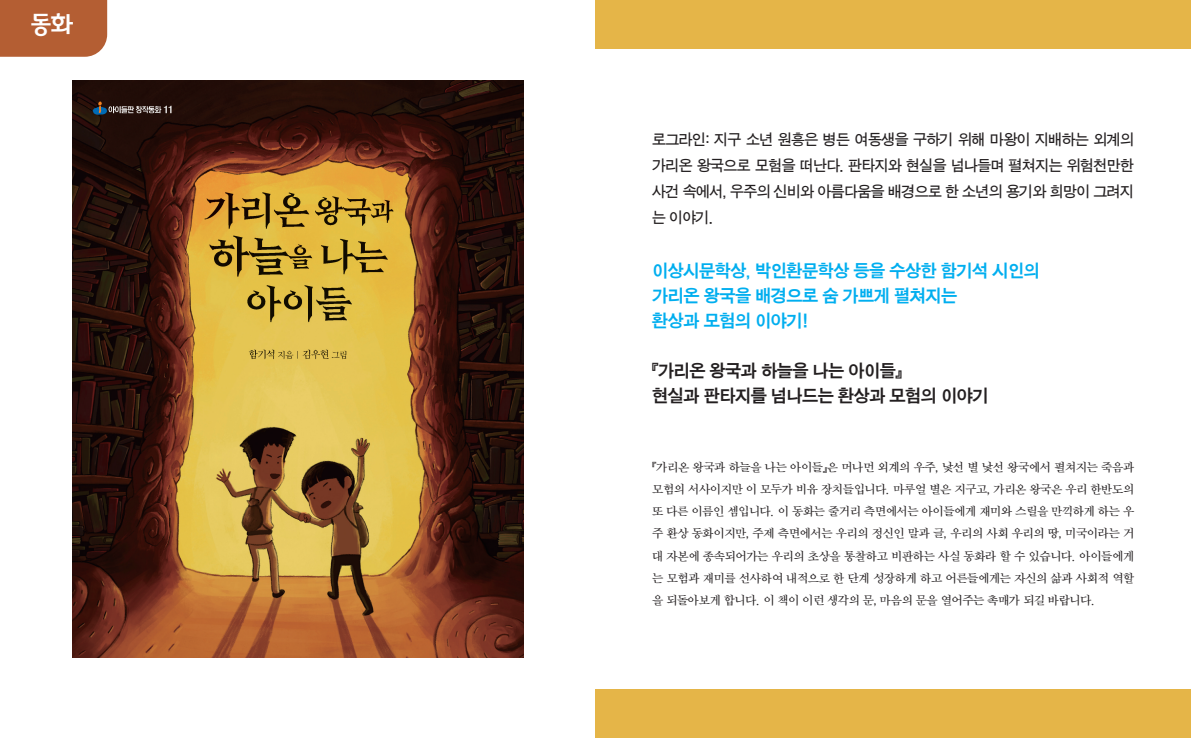
<style>
.page{position:relative;width:1191px;height:738px;background:#fff}
.page>*{position:absolute;margin:0;border:0;box-sizing:border-box;transform-origin:0 0}
.단락_스타일_3{font:25px "Gyeonggi Title M";color:#fff}
.단락_스타일_3-2{font:18px "SD Gothic c Bd";letter-spacing:-.03em;color:#00aeef}
.단락_스타일_3-3{font:18px "SD Gothic c Bd";letter-spacing:-.03em;color:#231f20}
.단락_스타일_1{font:15.5px/26px "SD Gothic b Md";letter-spacing:-.04em;color:#231f20;text-align:justify}
.단락_스타일_4{font:12.5px/22px "SD Myeongjo b Md";letter-spacing:-.03em;color:#231f20;text-align:justify}
</style>
<div class="page">
<div style="left:0;top:0;width:107px;height:57px;background:#b45e33"></div>
<img style="left:72px;top:80px;width:451px;height:577px">
<div style="left:595px;top:0;width:596px;height:48px;background:#e5b548"></div>
<div style="left:595px;top:689px;width:596px;height:48px;background:#e5b548"></div>
<p class="단락_스타일_3" style="left:30px;top:9px;width:44px">동화</p>
<p class="단락_스타일_1" style="left:652px;top:127px;width:483px">로그라인: 지구 소년 원흥은 병든 여동생을 구하기 위해 마왕이 지배하는 외계의 가리온 왕국으로 모험을 떠난다. 판타지와 현실을 넘나들며 펼쳐지는 위험천만한 사건 속에서, 우주의 신비와 아름다움을 배경으로 한 소년의 용기와 희망이 그려지 는 이야기.</p>
<p class="단락_스타일_3-2" style="left:652px;top:261px;width:389px">이상시문학상, 박인환문학상 등을 수상한 함기석 시인의</p>
<p class="단락_스타일_3-2" style="left:652px;top:286px;width:306px">가리온 왕국을 배경으로 숨 가쁘게 펼쳐지는</p>
<p class="단락_스타일_3-2" style="left:652px;top:311px;width:158px">환상과 모험의 이야기!</p>
<p class="단락_스타일_3-3" style="left:652px;top:361px;width:251px">『가리온 왕국과 하늘을 나는 아이들』</p>
<p class="단락_스타일_3-3" style="left:652px;top:386px;width:338px">현실과 판타지를 넘나드는 환상과 모험의 이야기</p>
<p class="단락_스타일_4" style="left:652px;top:456px;width:483px">『가리온 왕국과 하늘을 나는 아이들』은 머나먼 외계의 우주, 낯선 별 낯선 왕국에서 펼쳐지는 죽음과 모험의 서사이지만 이 모두가 비유 장치들입니다. 마루얼 별은 지구고, 가리온 왕국은 우리 한반도의 또 다른 이름인 셈입니다. 이 동화는 줄거리 측면에서는 아이들에게 재미와 스릴을 만끽하게 하는 우 주 환상 동화이지만, 주제 측면에서는 우리의 정신인 말과 글, 우리의 사회 우리의 땅, 미국이라는 거 대 자본에 종속되어가는 우리의 초상을 통찰하고 비판하는 사실 동화라 할 수 있습니다. 아이들에게 는 모험과 재미를 선사하여 내적으로 한 단계 성장하게 하고 어른들에게는 자신의 삶과 사회적 역할 을 되돌아보게 합니다. 이 책이 이런 생각의 문, 마음의 문을 열어주는 촉매가 되길 바랍니다.</p>
</div>
